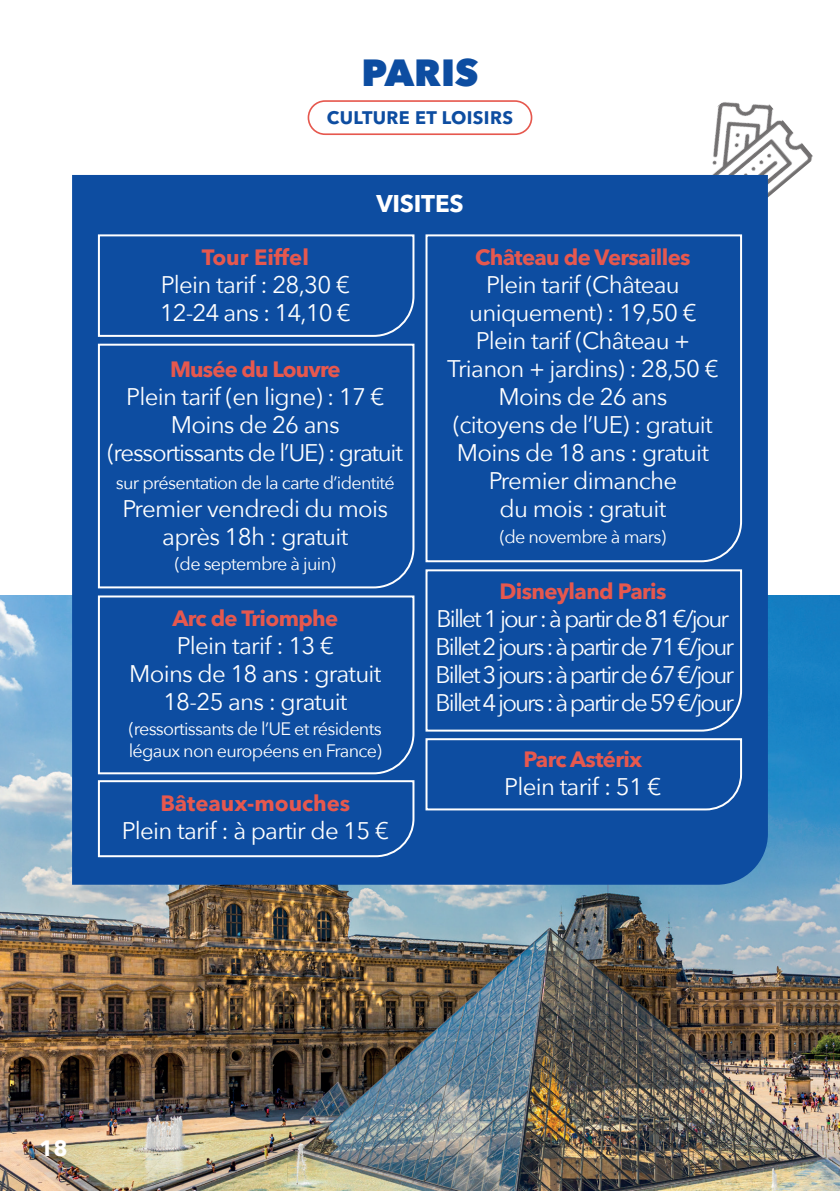
<style>
.page{position:relative;width:840px;height:1191px;background:#fff}
.page>*{position:absolute;margin:0;border:0;box-sizing:border-box;transform-origin:0 0}
.t1{font:800 37.8px "Avenir Next";color:#0d4da1}
.t2{font:24px/28px "Avenir Next";letter-spacing:-.03em;color:#fff;text-align:center}
.t3{font:24px/28px "Avenir Next";letter-spacing:-.08em;color:#fff}
.t4{font:700 24px "Avenir Next LT Pro";letter-spacing:-.01em;color:#fff}
.t5{font:700 22px "Avenir Next LT Pro";letter-spacing:-.03em;color:#e6584e}
.t6{font:700 22px "Avenir Next LT Pro";color:#e6584e}
.t7{font:700 22px "Avenir Next LT Pro";color:#fff}
.t8{font:18px/22px "Avenir Next";letter-spacing:-.04em;color:#fff}
.t9{font:700 18px "Avenir Next LT Pro";letter-spacing:.02em;color:#0d4da1}
</style>
<div class="page">
<img style="left:0;top:595px;width:839px;height:596px">
<img style="left:711px;top:102px;width:102px;height:124px">
<div style="left:72px;top:175px;width:695px;height:709px;background:#0d4da1"></div>
<div style="left:307px;top:100px;width:225px;height:35px;border:2px solid #e6584e;border-radius:17px"></div>
<div style="left:97px;top:343px;width:318px;height:246px;background:#0d4da1"></div>
<div style="left:97px;top:594px;width:318px;height:181px;background:#0d4da1"></div>
<svg style="left:97px;top:779px;width:318px;height:79px;background:#1956a5"></svg>
<div style="left:424px;top:568px;width:318px;height:164px;background:#0d4da1"></div>
<svg style="left:424px;top:737px;width:318px;height:74px;background:#1c58a7"></svg>
<svg style="left:97px;top:233px;width:318px;height:105px;background:#1855a5"></svg>
<div style="left:424px;top:233px;width:318px;height:330px;background:#0d4da1"></div>
<h1 class="t1" style="left:361px;top:50px;width:119px">PARIS</h1>
<p class="t9" style="left:327px;top:107px;width:187px">CULTURE ET LOISIRS</p>
<p class="t4" style="left:376px;top:189px;width:89px">VISITES</p>
<p class="t6" style="left:201px;top:243px;width:109px">Tour Eiffel</p>
<p class="t2" style="left:160px;top:269px;width:192px;text-align:left">Plein tarif : 28,30 €<br>12-24 ans : 14,10 €</p>
<p class="t5" style="left:170px;top:355px;width:172px">Musée du Louvre</p>
<p class="t2" style="left:108px;top:381px;width:297px">Plein tarif (en ligne) : 17 €<br>Moins de 26 ans (ressortissants de l’UE) : gratuit</p>
<p class="t8" style="left:116px;top:471px;width:280px">sur présentation de la carte d’identité</p>
<p class="t2" style="left:122px;top:493px;width:267px">Premier vendredi du mois après 18h : gratuit</p>
<p class="t8" style="left:175px;top:552px;width:162px">(de septembre à juin)</p>
<p class="t5" style="left:172px;top:604px;width:167px">Arc de Triomphe</p>
<p class="t2" style="left:129px;top:630px;width:253px">Plein tarif : 13 €<br>Moins de 18 ans : gratuit<br>18-25 ans : gratuit</p>
<p class="t8" style="left:129px;top:717px;width:254px">(ressortissants de l’UE et résidents légaux non européens en France)</p>
<p class="t6" style="left:160px;top:789px;width:191px">Bâteaux-mouches</p>
<p class="t2" style="left:122px;top:815px;width:268px">Plein tarif : à partir de 15 €</p>
<p class="t5" style="left:475px;top:243px;width:217px">Château de Versailles</p>
<p class="t2" style="left:447px;top:269px;width:273px">Plein tarif (Château uniquement) : 19,50 €<br>Plein tarif (Château +<br>Trianon + jardins) : 28,50 €<br>Moins de 26 ans<br>(citoyens de l’UE) : gratuit<br>Moins de 18 ans : gratuit<br>Premier dimanche<br>du mois : gratuit</p>
<p class="t8" style="left:499px;top:525px;width:168px">(de novembre à mars)</p>
<p class="t5" style="left:499px;top:577px;width:168px">Disneyland Paris</p>
<p class="t3" style="left:435px;top:603px;width:300px">Billet 1 jour : à partir de 81 €/jour Billet 2 jours : à partir de 71 €/jour Billet 3 jours : à partir de 67 €/jour Billet 4 jours : à partir de 59 €/jour</p>
<p class="t5" style="left:523px;top:745px;width:120px">Parc Astérix</p>
<p class="t2" style="left:504px;top:771px;width:159px">Plein tarif : 51 €</p>
<p class="t7" style="left:39px;top:1135px;width:30px">18</p>
</div>
